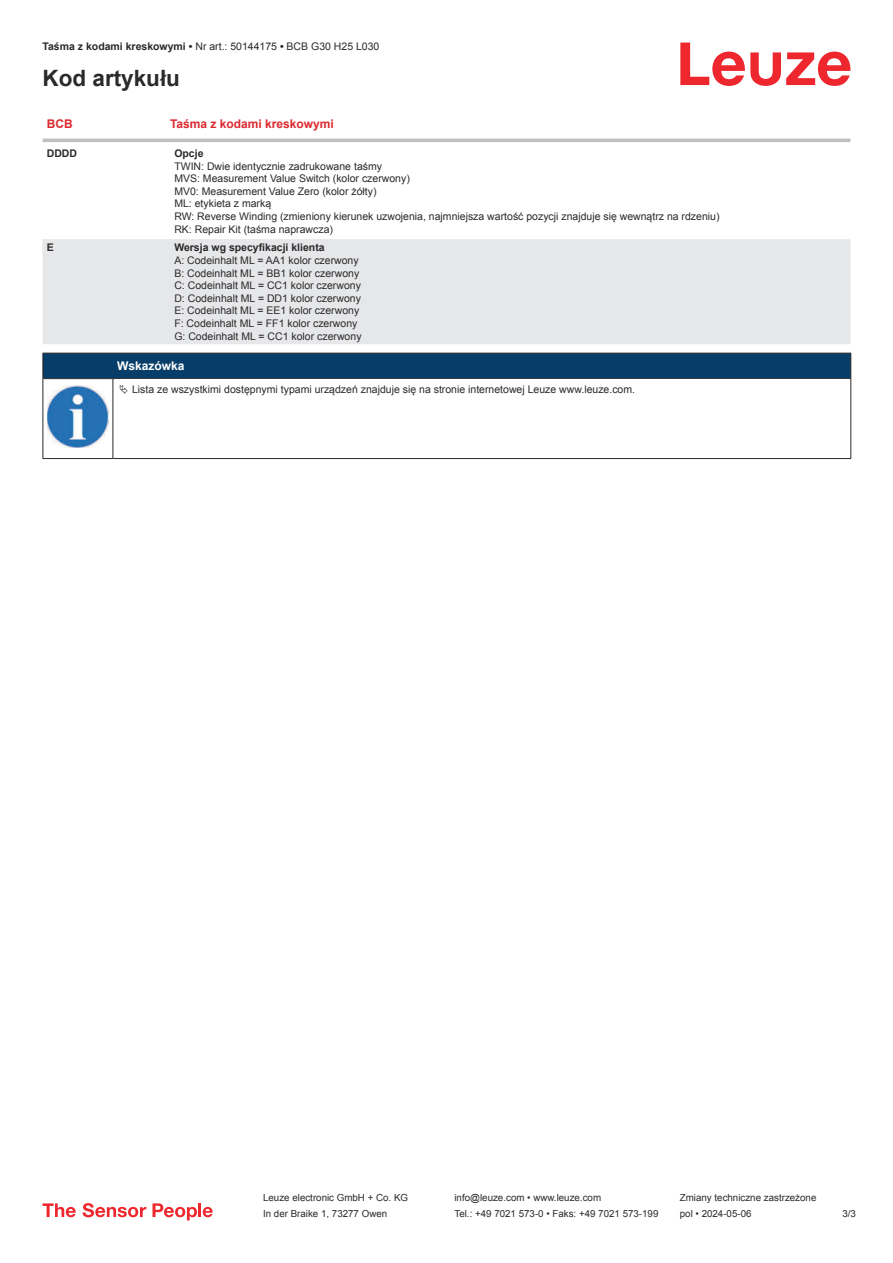
<style>
.page{position:relative;width:893px;height:1263px;background:#fff}
.page>*{position:absolute;margin:0;border:0;box-sizing:border-box;transform-origin:0 0}
.t1{font:700 22.5px "Arial";color:#2b292a}
.t2{font:700 12px "Arial";color:#db2a30}
.t3{font:700 12px "Arial";color:#fff}
.t4{font:10.5px/12.6px "Arial";color:#2b292a}
.t5{font:700 10.5px "Arial";color:#2b292a}
.t6{font:9.75px "Arial";color:#2b292a}
.s1{font-weight:700}
</style>
<div class="page">
<svg style="left:680px;top:43px;width:170px;height:43px"></svg>
<svg style="left:43px;top:138px;width:807px;height:1px"></svg>
<div style="left:43px;top:239px;width:807px;height:105px;background:#e6e7e9"></div>
<hr style="left:43px;top:139px;width:127px;height:3px;background:#bdbfc1">
<hr style="left:170px;top:139px;width:680px;height:3px;background:#bdbfc1">
<svg style="left:43px;top:1203px;width:33px;height:14px"></svg>
<svg style="left:83px;top:1203px;width:63px;height:14px"></svg>
<svg style="left:153px;top:1203px;width:44px;height:17px"></svg>
<hr style="left:198px;top:1203px;width:3px;height:14px;background:#ed272d">
<svg style="left:203px;top:1207px;width:10px;height:10px"></svg>
<div style="left:43px;top:353px;width:808px;height:26px;background:#063d69"></div>
<hr style="left:113px;top:378px;width:738px;height:1px;background:#2b292a">
<hr style="left:43px;top:379px;width:1px;height:75px;background:#2b292a">
<hr style="left:113px;top:379px;width:1px;height:75px;background:#2b292a">
<hr style="left:850px;top:379px;width:1px;height:75px;background:#2b292a">
<hr style="left:43px;top:458px;width:70px;height:1px;background:#2b292a">
<hr style="left:113px;top:458px;width:738px;height:1px;background:#2b292a">
<img style="left:47px;top:385px;width:61px;height:63px">
<p class="t4" style="left:43px;top:41px;width:338px"><span class="s1">Taśma z kodami kreskowymi •</span> Nr art.: 50144175 <span class="s1">•</span> BCB G30 H25 L030</p>
<h1 class="t1" style="left:43px;top:63px;width:139px">Kod artykułu</h1>
<p class="t2" style="left:47px;top:115px;width:27px">BCB</p>
<p class="t2" style="left:170px;top:115px;width:165px">Taśma z kodami kreskowymi</p>
<p class="t5" style="left:47px;top:149px;width:32px">DDDD</p>
<p class="t5" style="left:174px;top:146px;width:31px">Opcje</p>
<p class="t4" style="left:174px;top:160px;width:547px">TWIN: Dwie identycznie zadrukowane taśmy<br>MVS: Measurement Value Switch (kolor czerwony)<br>MV0: Measurement Value Zero (kolor żółty)<br>ML: etykieta z marką<br>RW: Reverse Winding (zmieniony kierunek uzwojenia, najmniejsza wartość pozycji znajduje się wewnątrz na rdzeniu)<br>RK: Repair Kit (taśma naprawcza)</p>
<p class="t5" style="left:47px;top:244px;width:9px">E</p>
<p class="t5" style="left:174px;top:240px;width:152px">Wersja wg specyfikacji klienta</p>
<p class="t4" style="left:174px;top:255px;width:189px">A: Codeinhalt ML = AA1 kolor czerwony B: Codeinhalt ML = BB1 kolor czerwony C: Codeinhalt ML = CC1 kolor czerwony D: Codeinhalt ML = DD1 kolor czerwony E: Codeinhalt ML = EE1 kolor czerwony F: Codeinhalt ML = FF1 kolor czerwony G: Codeinhalt ML = CC1 kolor czerwony</p>
<p class="t3" style="left:117px;top:357px;width:69px">Wskazówka</p>
<p class="t4" style="left:132px;top:383px;width:505px">Lista ze wszystkimi dostępnymi typami urządzeń znajduje się na stronie internetowej Leuze www.leuze.com.</p>
<p class="t6" style="left:263px;top:1194px;width:146px">Leuze electronic GmbH + Co. KG</p>
<p class="t6" style="left:454px;top:1194px;width:148px">info@leuze.com • www.leuze.com</p>
<p class="t6" style="left:680px;top:1191px;width:138px">Zmiany techniczne zastrzeżone</p>
<p class="t6" style="left:263px;top:1210px;width:126px">In der Braike 1, 73277 Owen</p>
<p class="t6" style="left:454px;top:1210px;width:205px">Tel.: +49 7021 573-0 • Faks: +49 7021 573-199</p>
<p class="t6" style="left:680px;top:1210px;width:73px">pol • 2024-05-06</p>
<p class="t6" style="left:842px;top:1210px;width:15px">3 /3</p>
</div>
